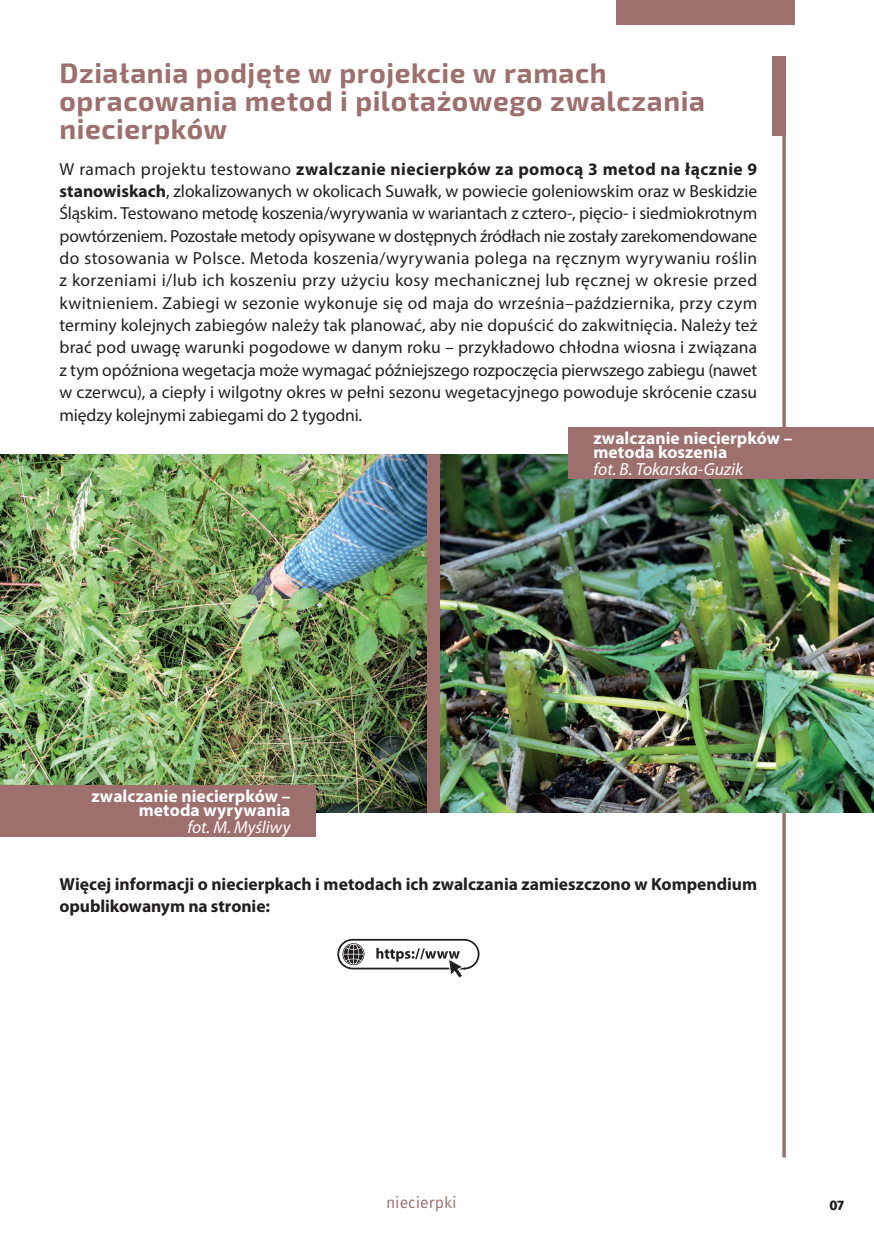
<style>
.page{position:relative;width:874px;height:1241px;background:#fff}
.page>*{position:absolute;margin:0;border:0;box-sizing:border-box;transform-origin:0 0}
.t1{font:700 28px/28px "Exo 2.0";letter-spacing:.02em;color:#9d6f6d}
.t2{font:17.5px/22.4px "Myriad Pro";letter-spacing:-.005em;color:#231f20;text-align:justify}
.t3{font:700 17.5px/22.4px "Myriad Pro";color:#231f20}
.t4{font:700 17.5px/14px "Myriad Pro";letter-spacing:.005em;color:#fff;text-align:right}
.t5{font:italic 17.5px "Myriad Pro";letter-spacing:-.005em;color:#fff}
.t6{font:15.75px "Fira Sans";color:#9d6f6d}
.t7{font:800 13.65px "Fira Sans";color:#231f20}
.s1{font-weight:700}
</style>
<div class="page">
<div style="left:615px;top:0;width:179px;height:25px;background:#9d6f6d"></div>
<hr style="left:782px;top:63px;width:3px;height:1094px;background:#9d6f6d">
<div style="left:771px;top:56px;width:14px;height:80px;background:#9d6f6d"></div>
<svg style="left:337px;top:938px;width:143px;height:40px"></svg>
<div style="left:427px;top:454px;width:446px;height:358px;background:#9d6f6d"></div>
<img style="left:440px;top:454px;width:433px;height:358px">
<img style="left:0;top:454px;width:426px;height:358px">
<div style="left:0;top:785px;width:315px;height:51px;background:#9d6f6d"></div>
<div style="left:568px;top:427px;width:305px;height:51px;background:#9d6f6d"></div>
<h1 class="t1" style="left:60px;top:59px;width:646px">Działania podjęte w projekcie w ramach opracowania metod i pilotażowego zwalczania niecierpków</h1>
<p class="t2" style="left:60px;top:157px;width:699px">W ramach projektu testowano <span class="s1">zwalczanie niecierpków za pomocą 3 metod na łącznie 9 stanowiskach</span>, zlokalizowanych w okolicach Suwałk, w powiecie goleniowskim oraz w Beskidzie Śląskim. Testowano metodę koszenia/wyrywania w wariantach z cztero-, pięcio- i siedmiokrotnym powtórzeniem. Pozostałe metody opisywane w dostępnych źródłach nie zostały zarekomendowane do stosowania w Polsce. Metoda koszenia/wyrywania polega na ręcznym wyrywaniu roślin z korzeniami i/lub ich koszeniu przy użyciu kosy mechanicznej lub ręcznej w okresie przed kwitnieniem. Zabiegi w sezonie wykonuje się od maja do września–października, przy czym terminy kolejnych zabiegów należy tak planować, aby nie dopuścić do zakwitnięcia. Należy też brać pod uwagę warunki pogodowe w danym roku – przykładowo chłodna wiosna i związana z tym opóźniona wegetacja może wymagać późniejszego rozpoczęcia pierwszego zabiegu (nawet w czerwcu), a ciepły i wilgotny okres w pełni sezonu wegetacyjnego powoduje skrócenie czasu między kolejnymi zabiegami do 2 tygodni.</p>
<p class="t4" style="left:91px;top:788px;width:200px">zwalczanie niecierpków – metoda wyrywania</p>
<p class="t5" style="left:187px;top:815px;width:105px">fot. M. Myśliwy</p>
<p class="t4" style="left:593px;top:431px;width:200px;text-align:left">zwalczanie niecierpków – metoda koszenia</p>
<p class="t5" style="left:593px;top:458px;width:151px">fot. B. Tokarska-Guzik</p>
<p class="t3" style="left:60px;top:871px;width:698px">Więcej informacji o niecierpkach i metodach ich zwalczania zamieszczono w Kompendium opublikowanym na stronie:</p>
<p class="t6" style="left:386px;top:1190px;width:72px">niecierpki</p>
<p class="t7" style="left:829px;top:1193px;width:16px">07</p>
</div>
